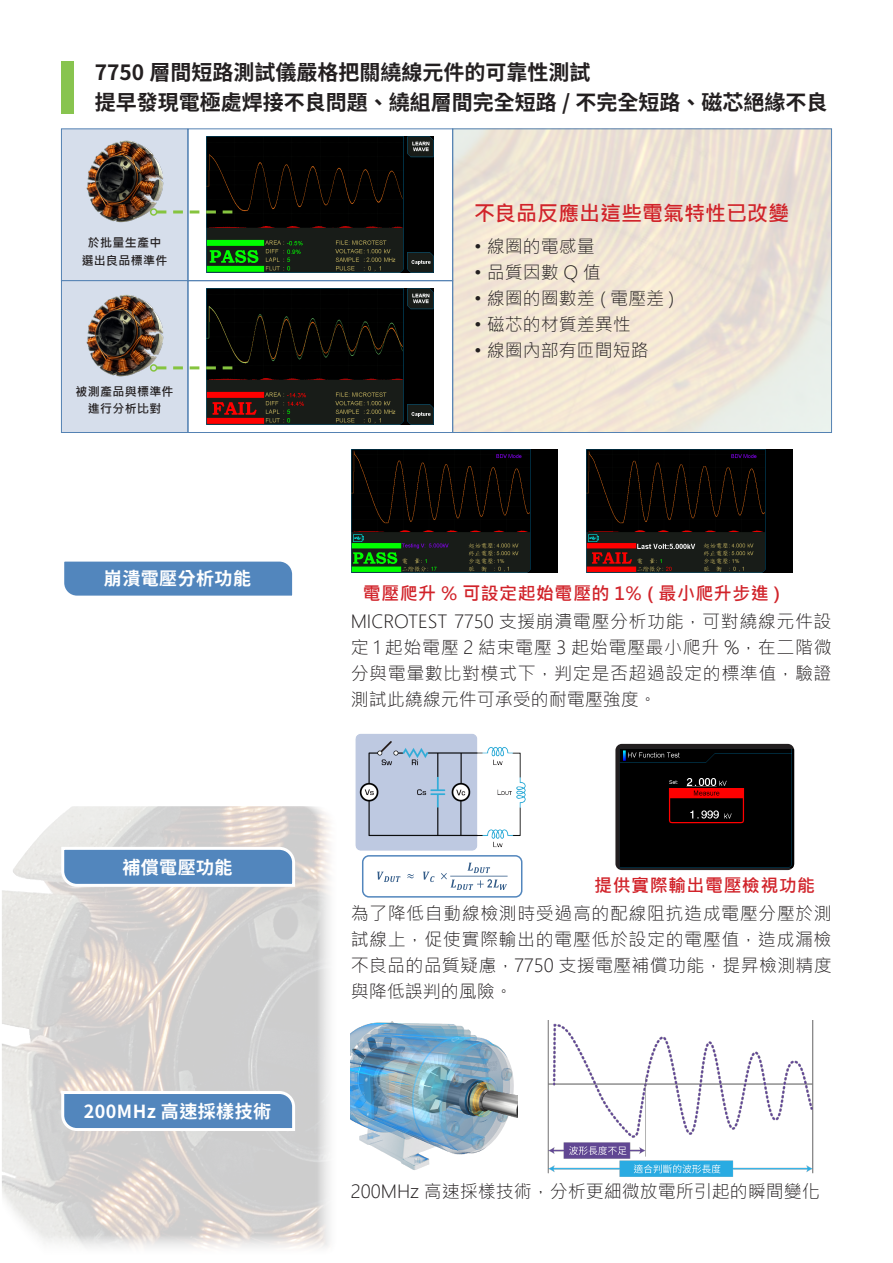
<style>
.page{position:relative;width:893px;height:1263px;background:#fff}
.page>*{position:absolute;margin:0;border:0;box-sizing:border-box;transform-origin:0 0}
.t1{font:700 21px "Source Han Sans TW";color:#231f20}
.t2{font:700 21px "Microsoft Jheng Hei";color:#d1232a}
.t3{font:300 18px/26px "Microsoft Jheng Hei";color:#231f20;text-align:justify}
.t4{font:700 18px "Microsoft Jheng Hei";letter-spacing:.025em;color:#d1232a}
.t5{font:700 18px "Source Han Sans TW";letter-spacing:.025em;color:#fff}
.t6{font:700 12px "Microsoft Jheng Hei";letter-spacing:.025em;color:#231f20}
</style>
<div class="page">
<img style="left:2px;top:806px;width:328px;height:442px">
<div style="left:61px;top:61px;width:13px;height:53px;background:#88c44f"></div>
<div style="left:61px;top:129px;width:127px;height:152px;background:#d6deeb;border:1px solid #5482b3"></div>
<div style="left:452px;top:129px;width:380px;height:304px;border:1px solid #5482b3"></div>
<div style="left:61px;top:280px;width:127px;height:153px;background:#d6deeb;border:1px solid #5482b3"></div>
<div style="left:188px;top:280px;width:265px;height:153px;border:1px solid #5482b3"></div>
<img style="left:207px;top:137px;width:227px;height:136px">
<img style="left:207px;top:288px;width:227px;height:137px">
<img style="left:86px;top:140px;width:78px;height:83px">
<img style="left:86px;top:295px;width:78px;height:82px">
<svg style="left:157px;top:210px;width:75px;height:3px"></svg>
<div style="left:150px;top:208px;width:7px;height:8px;border:2px solid #86c43f;border-radius:50%"></div>
<svg style="left:157px;top:366px;width:75px;height:3px"></svg>
<div style="left:150px;top:364px;width:7px;height:8px;border:2px solid #86c43f;border-radius:50%"></div>
<img style="left:352px;top:449px;width:205px;height:123px">
<img style="left:587px;top:449px;width:205px;height:123px">
<svg style="left:64px;top:561px;width:229px;height:35px;background:#598bbf"></svg>
<img style="left:355px;top:734px;width:171px;height:117px">
<div style="left:615px;top:744px;width:179px;height:126px;background:#231f20;border-radius:6px"></div>
<img style="left:620px;top:749px;width:174px;height:119px">
<svg style="left:377px;top:872px;width:23px;height:10px"></svg>
<svg style="left:407px;top:874px;width:7px;height:4px"></svg>
<svg style="left:423px;top:872px;width:11px;height:10px"></svg>
<svg style="left:441px;top:863px;width:67px;height:27px"></svg>
<div style="left:362px;top:855px;width:160px;height:43px;border:2px solid #5286bd;border-radius:6px"></div>
<svg style="left:60px;top:845px;width:237px;height:43px;background:#799fc9"></svg>
<img style="left:351px;top:1021px;width:166px;height:149px">
<img style="left:547px;top:1020px;width:267px;height:157px">
<svg style="left:60px;top:1089px;width:237px;height:43px"></svg>
<p class="t1" style="left:95px;top:60px;width:497px">7750 層間短路測試儀嚴格把關繞線元件的可靠性測試</p>
<p class="t1" style="left:95px;top:90px;width:734px">提早發現電極處焊接不良問題、繞組層間完全短路 / 不完全短路、磁芯絕緣不良</p>
<p class="t6" style="left:88px;top:235px;width:75px">於批量生產中</p>
<p class="t6" style="left:82px;top:253px;width:87px">選出良品標準件</p>
<p class="t6" style="left:76px;top:384px;width:100px">被測產品與標準件</p>
<p class="t6" style="left:88px;top:401px;width:75px">進行分析比對</p>
<p class="t5" style="left:104px;top:569px;width:149px">崩潰電壓分析功能</p>
<p class="t5" style="left:122px;top:857px;width:112px">補償電壓功能</p>
<p class="t5" style="left:84px;top:1101px;width:189px">200MHz 高速採樣技術</p>
<p class="t2" style="left:474px;top:200px;width:316px">不良品反應出這些電氣特性已改變</p>
<p class="t3" style="left:474px;top:233px;width:122px">• 線圈的電感量</p>
<p class="t3" style="left:474px;top:259px;width:128px">• 品質因數 Q 值</p>
<p class="t3" style="left:474px;top:285px;width:202px">• 線圈的圈數差 ( 電壓差 )</p>
<p class="t3" style="left:474px;top:311px;width:158px">• 磁芯的材質差異性</p>
<p class="t3" style="left:474px;top:337px;width:176px">• 線圈內部有匝間短路</p>
<p class="t4" style="left:363px;top:582px;width:419px">電壓爬升 % 可設定起始電壓的 1% ( 最小爬升步進 )</p>
<p class="t3" style="left:351px;top:609px;width:482px">MICROTEST 7750 支援崩潰電壓分析功能，可對繞線元件設定 1 起始電壓 2 結束電壓 3 起始電壓最小爬升 %，在二階微分與電暈數比對模式下，判定是否超過設定的標準值，驗證測試此繞線元件可承受的耐電壓強度。</p>
<p class="t4" style="left:594px;top:874px;width:222px">提供實際輸出電壓檢視功能</p>
<p class="t3" style="left:351px;top:901px;width:483px">為了降低自動線檢測時受過高的配線阻抗造成電壓分壓於測試線上，促使實際輸出的電壓低於設定的電壓值，造成漏檢不良品的品質疑慮，7750 支援電壓補償功能，提昇檢測精度與降低誤判的風險。</p>
<p class="t3" style="left:351px;top:1178px;width:471px">200MHz 高速採樣技術，分析更細微放電所引起的瞬間變化</p>
</div>
